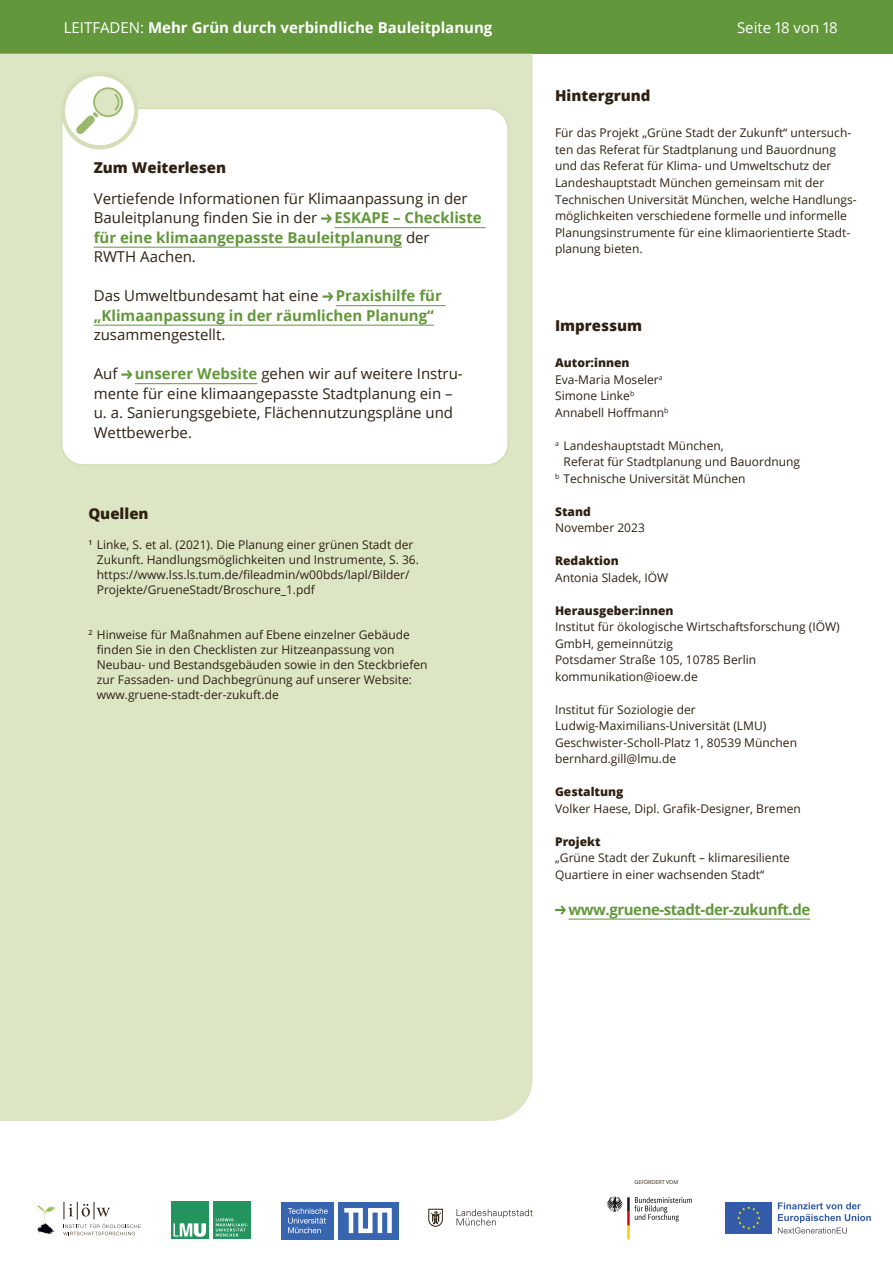
<style>
.page{position:relative;width:893px;height:1263px;background:#fff}
.page>*{position:absolute;margin:0;border:0;box-sizing:border-box;transform-origin:0 0}
.Text_9_13_pt{font:15px/19.5px "Open Sans";color:#2e2113}
.Text_9_13_pt-2{font:700 15px/19.5px "Open Sans";color:#62983b}
.t1{font:700 15px "Open Sans";color:#fff}
.Text_9_13_pt-3{font:700 15px "Open Sans";letter-spacing:-.03em;color:#62983b}
.Head_9_13_pt{font:800 15px "Open Sans";color:#2e2113}
.Head_9_13_pt_mit_Abs{font:800 15px "Open Sans";color:#2e2113}
.t2{font:15px "Open Sans";color:#fff}
.Text_9_13_pt-4{font:12px/16.5px "Open Sans";color:#2e2113}
.Endnoten-Text{font:12px/15px "Open Sans";color:#2e2113}
.Head_9_13_pt-2{font:800 12px "Open Sans";color:#2e2113}
.t3{font:5.4px "Open Sans";color:#2e2113}
.s1{font-weight:400}
.s2{font-weight:700;color:#62983b}
.s3{font-weight:400;color:#2e2113}
</style>
<div class="page">
<div style="left:0;top:0;width:893px;height:54px;background:#62983b"></div>
<svg style="left:457px;top:1209px;width:76px;height:16px"></svg>
<svg style="left:428px;top:1209px;width:15px;height:18px"></svg>
<div style="left:338px;top:1201px;width:60px;height:38px;background:#3865b0"></div>
<svg style="left:344px;top:1208px;width:48px;height:25px"></svg>
<div style="left:281px;top:1201px;width:53px;height:38px;background:#3865b0"></div>
<svg style="left:288px;top:1208px;width:40px;height:25px"></svg>
<div style="left:171px;top:1201px;width:38px;height:38px;background:#23945d"></div>
<svg style="left:174px;top:1223px;width:32px;height:14px"></svg>
<div style="left:213px;top:1201px;width:38px;height:38px;background:#23945d"></div>
<svg style="left:216px;top:1218px;width:32px;height:18px"></svg>
<img style="left:37px;top:1205px;width:19px;height:29px">
<svg style="left:63px;top:1202px;width:78px;height:33px"></svg>
<svg style="left:606px;top:1196px;width:86px;height:43px"></svg>
<svg style="left:725px;top:1233px;width:47px;height:1px"></svg>
<div style="left:725px;top:1202px;width:47px;height:31px;background:#345ba9"></div>
<svg style="left:737px;top:1206px;width:24px;height:23px"></svg>
<svg style="left:778px;top:1202px;width:93px;height:31px"></svg>
<div style="left:0;top:54px;width:533px;height:1067px;background:#dce5c4"></div>
<svg style="left:60px;top:107px;width:450px;height:359px"></svg>
<svg style="left:63px;top:74px;width:73px;height:73px"></svg>
<svg style="left:76px;top:84px;width:47px;height:50px"></svg>
<div style="left:61px;top:72px;width:77px;height:77px;border:4px solid #d4dfb7;border-radius:50%"></div>
<hr style="left:334px;top:227px;width:152px;height:1px;background:#62983b">
<hr style="left:94px;top:247px;width:308px;height:1px;background:#62983b">
<hr style="left:336px;top:305px;width:110px;height:1px;background:#62983b">
<hr style="left:94px;top:325px;width:340px;height:1px;background:#62983b">
<hr style="left:135px;top:383px;width:122px;height:1px;background:#62983b">
<svg style="left:321px;top:214px;width:11px;height:9px"></svg>
<svg style="left:322px;top:292px;width:11px;height:9px"></svg>
<svg style="left:121px;top:370px;width:11px;height:9px"></svg>
<hr style="left:568px;top:919px;width:242px;height:1px;background:#62983b">
<svg style="left:555px;top:905px;width:11px;height:10px"></svg>
<p class="t1" style="left:64px;top:17px;width:430px"><span class="s1">LEITFADEN:</span> Mehr Grün durch verbindliche Bauleitplanung</p>
<p class="t2" style="left:737px;top:18px;width:102px">Seite 18 von 18</p>
<p class="Head_9_13_pt_mit_Abs" style="left:94px;top:156px;width:134px">Zum Weiterlesen</p>
<p class="Text_9_13_pt" style="left:94px;top:188px;width:390px">Vertiefende Informationen für Klimaanpassung in der Bauleitplanung finden Sie in der <span class="s2">ESKAPE – Checkliste für eine klimaangepasste Bauleitplanung</span> der<br>RWTH Aachen.</p>
<p class="Text_9_13_pt-2" style="left:94px;top:286px;width:350px"><span class="s3">Das Umweltbundesamt hat eine</span> Praxishilfe für „Klimaanpassung in der räumlichen Planung“ <span class="s3">zusammengestellt.</span></p>
<p class="Text_9_13_pt" style="left:94px;top:364px;width:371px">Auf <span class="s2">unserer Website</span> gehen wir auf weitere Instru&shy;mente für eine klimaangepasste Stadtplanung ein – u. a. Sanierungsgebiete, Flächennutzungspläne und Wettbewerbe.</p>
<p class="Head_9_13_pt" style="left:88px;top:502px;width:62px">Quellen</p>
<p class="Endnoten-Text" style="left:97px;top:537px;width:324px;text-indent:-9px"><sup>1</sup> Linke, S. et al. (2021). Die Planung einer grünen Stadt der Zukunft. Handlungsmöglichkeiten und Instrumente, S. 36. https://www.lss.ls.tum.de/fileadmin/w00bds/lapl/Bilder/ Projekte/GrueneStadt/Broschure_1.pdf</p>
<p class="Endnoten-Text" style="left:97px;top:627px;width:332px;text-indent:-9px"><sup>2</sup> Hinweise für Maßnahmen auf Ebene einzelner Gebäude finden Sie in den Checklisten zur Hitzeanpassung von Neubau- und Bestandsgebäuden sowie in den Steckbriefen zur Fassaden- und Dachbegrünung auf unserer Website: www.gruene-stadt-der-zukuft.de</p>
<p class="Head_9_13_pt" style="left:555px;top:85px;width:97px">Hintergrund</p>
<p class="Text_9_13_pt-4" style="left:555px;top:125px;width:303px">Für das Projekt „Grüne Stadt der Zukunft“ untersuch&shy;ten das Referat für Stadtplanung und Bauordnung und das Referat für Klima- und Umweltschutz der Landeshauptstadt München gemeinsam mit der Technischen Universität München, welche Handlungs&shy;möglichkeiten verschiedene formelle und informelle Planungsinstrumente für eine klimaorientierte Stadt&shy;planung bieten.</p>
<p class="Head_9_13_pt" style="left:555px;top:314px;width:89px">Impressum</p>
<p class="Head_9_13_pt-2" style="left:555px;top:353px;width:76px">Autor:innen</p>
<p class="Text_9_13_pt-4" style="left:555px;top:371px;width:109px">Eva-Maria Moseler<sup>a</sup></p>
<p class="Text_9_13_pt-4" style="left:555px;top:387px;width:81px">Simone Linke<sup>b</sup></p>
<p class="Text_9_13_pt-4" style="left:555px;top:404px;width:115px">Annabell Hoffmann<sup>b</sup></p>
<p class="Text_9_13_pt-4" style="left:564px;top:437px;width:238px;text-indent:-9px"><sup>a</sup> Landeshauptstadt München,<br>Referat für Stadtplanung und Bauordnung</p>
<p class="Text_9_13_pt-4" style="left:555px;top:470px;width:192px"><sup>b</sup> Technische Universität München</p>
<p class="Head_9_13_pt-2" style="left:555px;top:502px;width:37px">Stand</p>
<p class="Text_9_13_pt-4" style="left:555px;top:519px;width:91px">November 2023</p>
<p class="Head_9_13_pt-2" style="left:555px;top:551px;width:65px">Redaktion</p>
<p class="Text_9_13_pt-4" style="left:555px;top:569px;width:115px">Antonia Sladek, IÖW</p>
<p class="Head_9_13_pt-2" style="left:555px;top:601px;width:120px">Herausgeber:innen</p>
<p class="Text_9_13_pt-4" style="left:555px;top:618px;width:286px">Institut für ökologische Wirtschaftsforschung (IÖW)<br>GmbH, gemeinnützig</p>
<p class="Text_9_13_pt-4" style="left:555px;top:651px;width:203px">Potsdamer Straße 105, 10785 Berlin</p>
<p class="Text_9_13_pt-4" style="left:555px;top:668px;width:144px">kommunikation@ioew.de</p>
<p class="Text_9_13_pt-4" style="left:555px;top:701px;width:213px">Institut für Soziologie der<br>Ludwig-Maximilians-Universität (LMU)</p>
<p class="Text_9_13_pt-4" style="left:555px;top:734px;width:243px">Geschwister-Scholl-Platz 1, 80539 München</p>
<p class="Text_9_13_pt-4" style="left:555px;top:750px;width:123px">bernhard.gill@lmu.de</p>
<p class="Head_9_13_pt-2" style="left:555px;top:782px;width:70px">Gestaltung</p>
<p class="Text_9_13_pt-4" style="left:555px;top:800px;width:247px">Volker Haese, Dipl. Grafik-Designer, Bremen</p>
<p class="Head_9_13_pt-2" style="left:555px;top:832px;width:47px">Projekt</p>
<p class="Text_9_13_pt-4" style="left:555px;top:849px;width:236px">„Grüne Stadt der Zukunft – klimaresiliente<br>Quartiere in einer wachsenden Stadt“</p>
<p class="Text_9_13_pt-3" style="left:568px;top:898px;width:243px">www.gruene-stadt-der-zukunft.de</p>
<p class="t3" style="left:634px;top:1178px;width:45px">GEFÖRDERT VOM</p>
</div>
